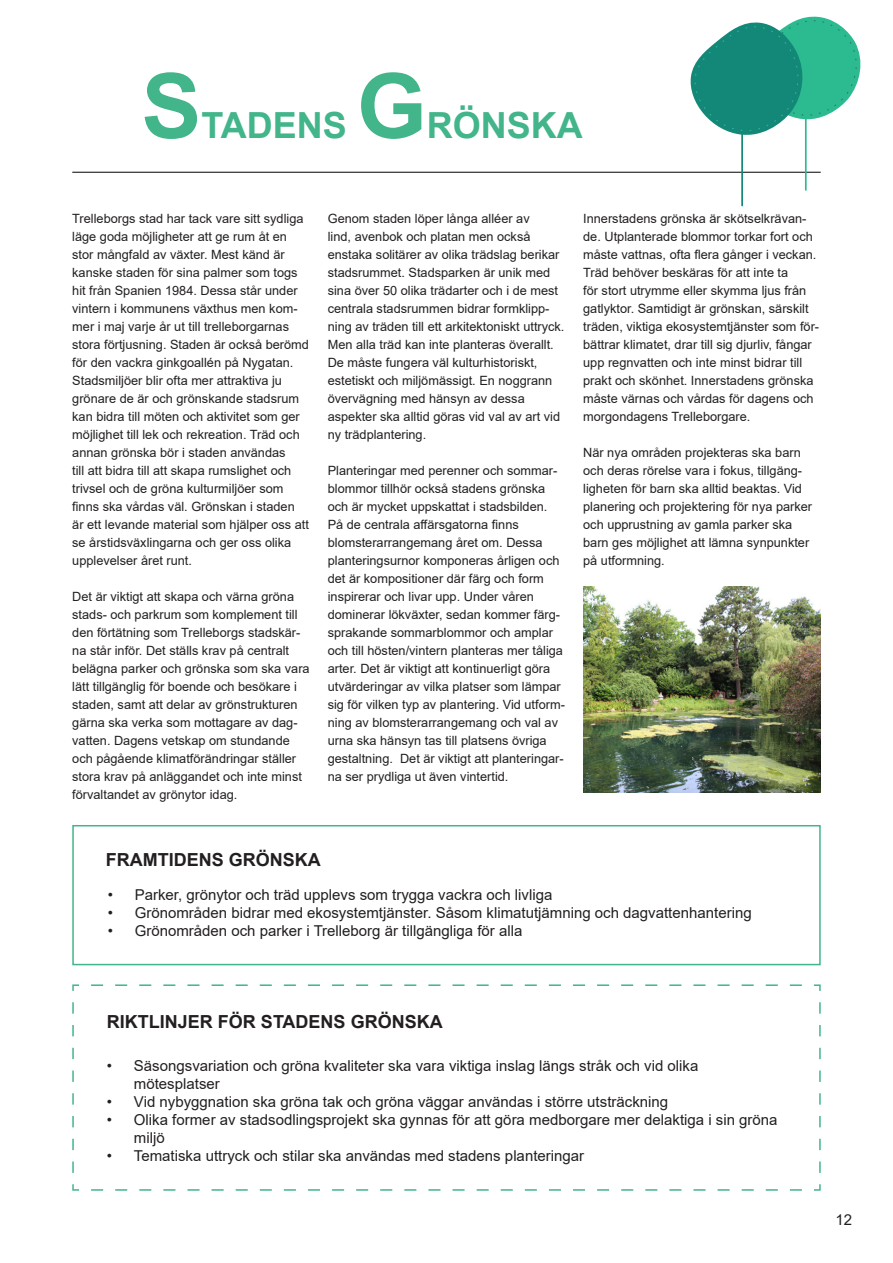
<style>
.page{position:relative;width:893px;height:1263px;background:#fff}
.page>*{position:absolute;margin:0;border:0;box-sizing:border-box;transform-origin:0 0}
.t1{font:700 90px "Arial";color:#42b58a}
.t2{font:700 36px "Arial";color:#42b58a}
.t3{font:700 18px "Arial";color:#231f20}
.t4{font:15px/18px "Arial";color:#231f20}
.t5{font:12.75px/18px "Arial";color:#231f20}
</style>
<div class="page">
<hr style="left:72px;top:172px;width:749px;height:1px;background:#000">
<svg style="left:72px;top:984px;width:749px;height:207px"></svg>
<div style="left:72px;top:825px;width:749px;height:140px;border:2px solid #42b58a"></div>
<img style="left:583px;top:587px;width:238px;height:205px">
<hr style="left:805px;top:105px;width:2px;height:85px;background:#2cba90">
<hr style="left:741px;top:121px;width:2px;height:85px;background:#138878">
<svg style="left:690px;top:16px;width:171px;height:121px"></svg>
<h1 class="t1" style="left:141px;top:43px;width:62px">S</h1>
<h2 class="t2" style="left:201px;top:100px;width:147px">TADENS</h2>
<h1 class="t1" style="left:357px;top:43px;width:72px">G</h1>
<h2 class="t2" style="left:427px;top:100px;width:157px">RÖNSKA</h2>
<p class="t5" style="left:72px;top:209px;width:238px">Trelleborgs stad har tack vare sitt sydliga läge goda möjligheter att ge rum åt en stor mångfald av växter. Mest känd är kanske staden för sina palmer som togs hit från Spanien 1984. Dessa står under vintern i kommunens växthus men kom&shy;mer i maj varje år ut till trelleborgarnas stora förtjusning. Staden är också berömd för den vackra ginkgoallén på Nygatan.</p>
<p class="t5" style="left:72px;top:371px;width:238px">Stadsmiljöer blir ofta mer attraktiva ju grönare de är och grönskande stadsrum kan bidra till möten och aktivitet som ger möjlighet till lek och rekreation. Träd och annan grönska bör i staden användas<br>till att bidra till att skapa rumslighet och trivsel och de gröna kulturmiljöer som finns ska vårdas väl. Grönskan i staden är ett levande material som hjälper oss att se årstidsväxlingarna och ger oss olika upplevelser året runt.</p>
<p class="t5" style="left:72px;top:587px;width:239px">Det är viktigt att skapa och värna gröna stads- och parkrum som komplement till den förtätning som Trelleborgs stadskär&shy;na står inför. Det ställs krav på centralt belägna parker och grönska som ska vara lätt tillgänglig för boende och besökare i staden, samt att delar av grönstrukturen gärna ska verka som mottagare av dag&shy;vatten. Dagens vetskap om stundande och pågående klimatförändringar ställer stora krav på anläggandet och inte minst förvaltandet av grönytor idag.</p>
<p class="t5" style="left:328px;top:209px;width:238px">Genom staden löper långa alléer av<br>lind, avenbok och platan men också enstaka solitärer av olika trädslag berikar stadsrummet. Stadsparken är unik med sina över 50 olika trädarter och i de mest centrala stadsrummen bidrar formklipp&shy;ning av träden till ett arkitektoniskt uttryck.<br>Men alla träd kan inte planteras överallt.<br>De måste fungera väl kulturhistoriskt, estetiskt och miljömässigt. En noggrann övervägning med hänsyn av dessa aspekter ska alltid göras vid val av art vid ny trädplantering.</p>
<p class="t5" style="left:328px;top:461px;width:239px">Planteringar med perenner och sommar&shy;blommor tillhör också stadens grönska och är mycket uppskattat i stadsbilden.<br>På de centrala affärsgatorna finns blomsterarrangemang året om. Dessa planteringsurnor komponeras årligen och det är kompositioner där färg och form inspirerar och livar upp. Under våren dominerar lökväxter, sedan kommer färg&shy;sprakande sommarblommor och amplar och till hösten/vintern planteras mer tåliga arter. Det är viktigt att kontinuerligt göra utvärderingar av vilka platser som lämpar sig för vilken typ av plantering. Vid utform&shy;ning av blomsterarrangemang och val av urna ska hänsyn tas till platsens övriga gestaltning. Det är viktigt att planteringar&shy;na ser prydliga ut även vintertid.</p>
<p class="t5" style="left:583px;top:209px;width:237px">Innerstadens grönska är skötselkrävan&shy;de. Utplanterade blommor torkar fort och måste vattnas, ofta flera gånger i veckan.<br>Träd behöver beskäras för att inte ta<br>för stort utrymme eller skymma ljus från gatlyktor. Samtidigt är grönskan, särskilt träden, viktiga ekosystemtjänster som för&shy;bättrar klimatet, drar till sig djurliv, fångar upp regnvatten och inte minst bidrar till prakt och skönhet. Innerstadens grönska måste värnas och vårdas för dagens och morgondagens Trelleborgare.</p>
<p class="t5" style="left:583px;top:443px;width:230px">När nya områden projekteras ska barn och deras rörelse vara i fokus, tillgäng&shy;ligheten för barn ska alltid beaktas. Vid planering och projektering för nya parker och upprustning av gamla parker ska barn ges möjlighet att lämna synpunkter på utformning.</p>
<p class="t3" style="left:106px;top:846px;width:216px">FRAMTIDENS GRÖNSKA</p>
<p class="t4" style="left:108px;top:885px;width:446px">• Parker, grönytor och träd upplevs som trygga vackra och livliga</p>
<p class="t4" style="left:108px;top:903px;width:645px">• Grönområden bidrar med ekosystemtjänster. Såsom klimatutjämning och dagvattenhantering</p>
<p class="t4" style="left:108px;top:921px;width:416px">• Grönområden och parker i Trelleborg är tillgängliga för alla</p>
<p class="t3" style="left:107px;top:1009px;width:337px">RIKTLINJER FÖR STADENS GRÖNSKA</p>
<p class="t4" style="left:134px;top:1057px;width:566px;text-indent:-27px">• Säsongsvariation och gröna kvaliteter ska vara viktiga inslag längs stråk och vid olika mötesplatser</p>
<p class="t4" style="left:107px;top:1093px;width:563px">• Vid nybyggnation ska gröna tak och gröna väggar användas i större utsträckning</p>
<p class="t4" style="left:134px;top:1111px;width:645px;text-indent:-27px">• Olika former av stadsodlingsprojekt ska gynnas för att göra medborgare mer delaktiga i sin gröna miljö</p>
<p class="t4" style="left:107px;top:1147px;width:479px">• Tematiska uttryck och stilar ska användas med stadens planteringar</p>
<p class="t4" style="left:836px;top:1210px;width:18px">12</p>
</div>
